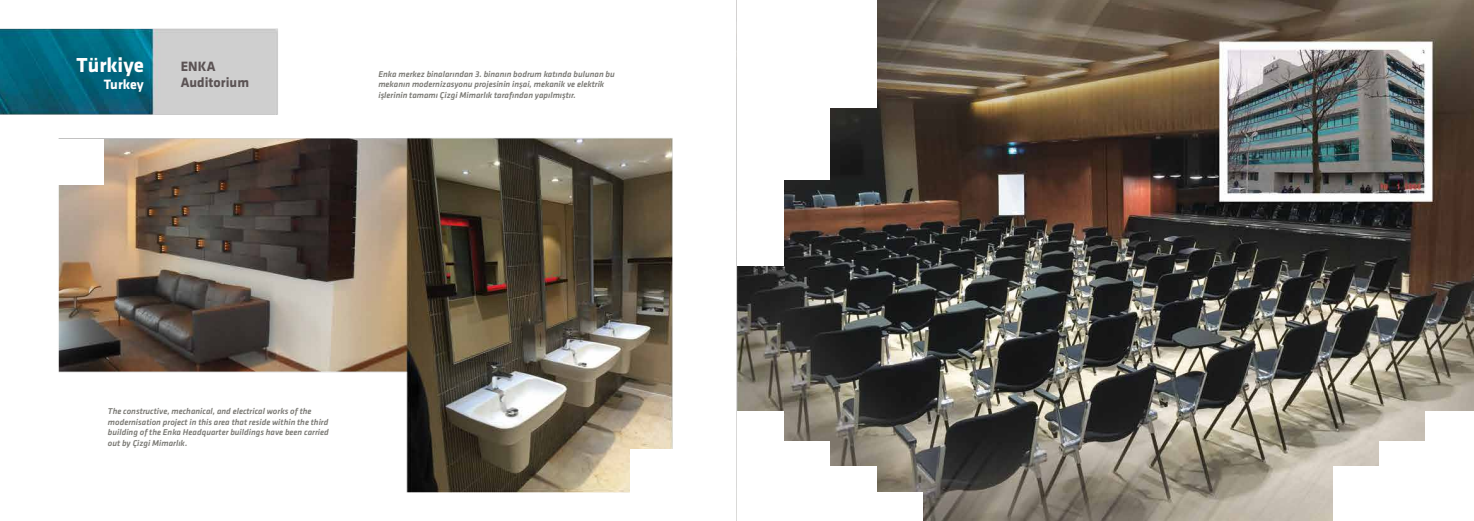
<style>
.page{position:relative;width:1474px;height:521px;background:#fff}
.page>*{position:absolute;margin:0;border:0;box-sizing:border-box;transform-origin:0 0}
.t1{font:700 21px "Klavika";color:#fff}
.t2{font:700 14px/16.8px "Klavika";color:#5b5354}
.t3{font:700 14px "Klavika";color:#fff}
.t4{font:italic 500 8.75px/10.5px "Klavika";color:#7a7974}
</style>
<div class="page">
<img style="left:0;top:0;width:1473px;height:521px">
<div style="left:783px;top:0;width:47px;height:179px;background:#fff"></div>
<div style="left:737px;top:0;width:46px;height:265px;background:#fff"></div>
<div style="left:830px;top:0;width:46px;height:108px;background:#fff"></div>
<div style="left:783px;top:441px;width:47px;height:80px;background:#fff"></div>
<div style="left:1379px;top:441px;width:46px;height:80px;background:#fff"></div>
<div style="left:737px;top:411px;width:46px;height:110px;background:#fff"></div>
<div style="left:57px;top:139px;width:47px;height:46px;background:#fff"></div>
<div style="left:630px;top:449px;width:47px;height:46px;background:#fff"></div>
<div style="left:1425px;top:411px;width:48px;height:110px;background:#fff"></div>
<div style="left:830px;top:466px;width:46px;height:55px;background:#fff"></div>
<div style="left:1332px;top:466px;width:47px;height:55px;background:#fff"></div>
<div style="left:876px;top:492px;width:47px;height:29px;background:#fff"></div>
<h1 class="t1" style="left:77px;top:54px;width:69px">Türkiye</h1>
<h2 class="t3" style="left:104px;top:77px;width:42px">Turkey</h2>
<h2 class="t2" style="left:181px;top:58px;width:70px">ENKA<br>Auditorium</h2>
<p class="t4" style="left:378px;top:69px;width:238px">Enka merkez binalarından 3. binanın bodrum katında bulunan bu mekanın modernizasyonu projesinin inşai, mekanik ve elektrik işlerinin tamamı Çizgi Mimarlık tarafından yapılmıştır.</p>
<p class="t4" style="left:108px;top:406px;width:222px">The constructive, mechanical, and electrical works of the modernisation project in this area that reside within the third building of the Enka Headquarter buildings have been carried out by Çizgi Mimarlık.</p>
</div>
